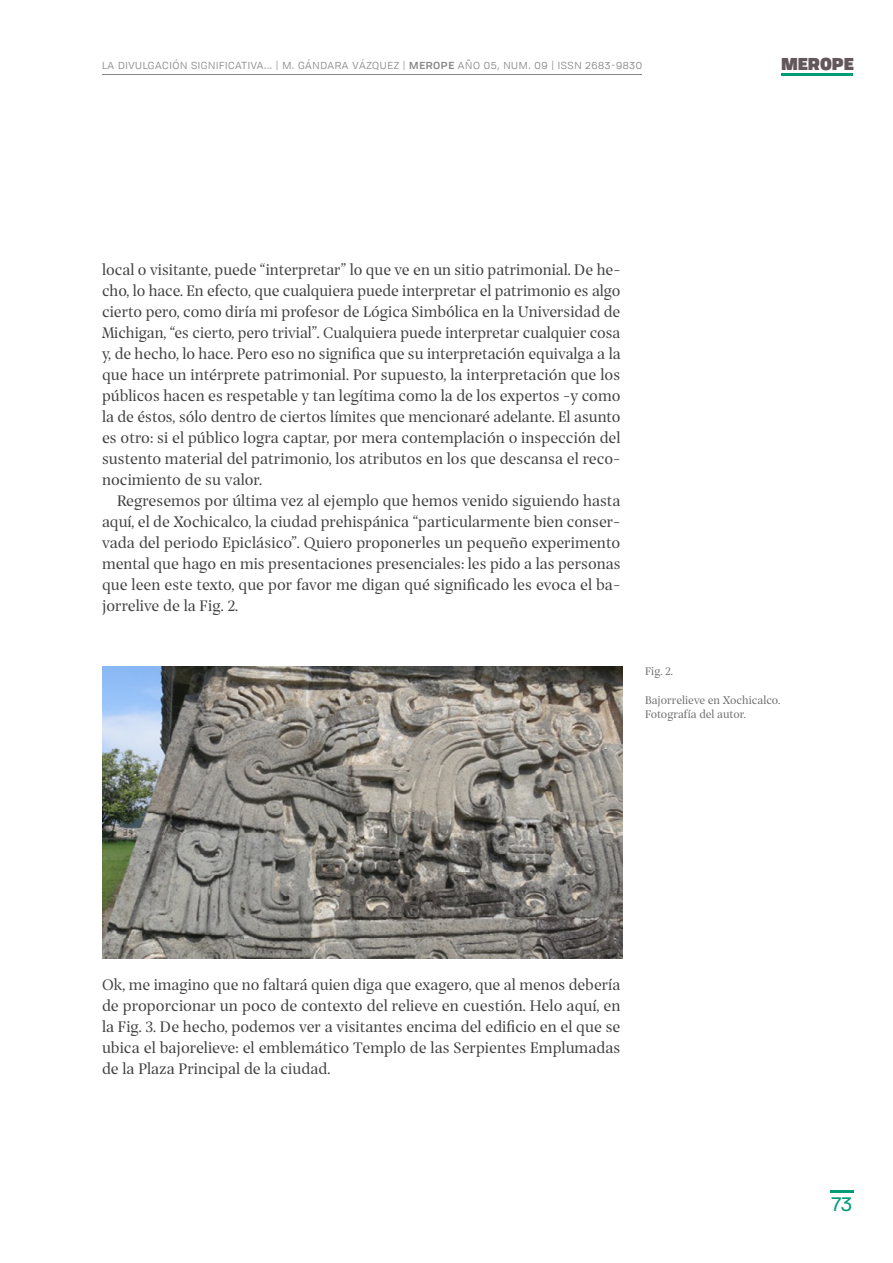
<style>
.page{position:relative;width:893px;height:1263px;background:#fff}
.page>*{position:absolute;margin:0;border:0;box-sizing:border-box;transform-origin:0 0}
.t1{font:19.5px "Tofino Personal";color:#009c77}
.t2{font:16.5px/21px "Prospectus M";color:#404040;text-align:justify}
.t3{font:900 16.5px "Tofino Personal";color:#62575b}
.t4{font:12px "Tofino Personal";letter-spacing:.05em;color:#878787}
.t5{font:12px/14.4px "Prospectus M";color:#706f6f}
.s1{font-weight:500}
</style>
<div class="page">
<hr style="left:830px;top:1190px;width:24px;height:2px;background:#009c77">
<hr style="left:782px;top:73px;width:71px;height:2px;background:#009c77">
<hr style="left:102px;top:74px;width:539px;height:1px;background:#878787">
<img style="left:102px;top:666px;width:520px;height:293px">
<p class="t4" style="left:102px;top:56px;width:542px">LA DIVULGACIÓN SIGNIFICATIVA... | M. GÁNDARA VÁZQUEZ | <span class="s1">merope</span> AÑO 05, NUM. 09 | ISSN 2683-9830</p>
<p class="t3" style="left:781px;top:49px;width:74px">MEROPE</p>
<p class="t2" style="left:102px;top:259px;width:520px">local o visitante, puede “interpretar” lo que ve en un sitio patrimonial. De he&shy;cho, lo hace. En efecto, que cualquiera puede interpretar el patrimonio es algo cierto pero, como diría mi profesor de Lógica Simbólica en la Universidad de Michigan, “es cierto, pero trivial”. Cualquiera puede interpretar cualquier cosa y, de hecho, lo hace. Pero eso no significa que su interpretación equivalga a la que hace un intérprete patrimonial. Por supuesto, la interpretación que los públicos hacen es respetable y tan legítima como la de los expertos -y como la de éstos, sólo dentro de ciertos límites que mencionaré adelante. El asunto es otro: si el público logra captar, por mera contemplación o inspección del sustento material del patrimonio, los atributos en los que descansa el reco&shy;nocimiento de su valor.</p>
<p class="t2" style="left:102px;top:490px;width:520px;text-indent:15px">Regresemos por última vez al ejemplo que hemos venido siguiendo hasta aquí, el de Xochicalco, la ciudad prehispánica “particularmente bien conser&shy;vada del periodo Epiclásico”. Quiero proponerles un pequeño experimento mental que hago en mis presentaciones presenciales: les pido a las personas que leen este texto, que por favor me digan qué significado les evoca el ba&shy;jorrelive de la Fig. 2.</p>
<p class="t5" style="left:645px;top:664px;width:30px">Fig. 2.</p>
<p class="t5" style="left:645px;top:693px;width:137px">Bajorrelieve en Xochicalco.<br>Fotografía del autor.</p>
<p class="t2" style="left:102px;top:973px;width:520px">Ok, me imagino que no faltará quien diga que exagero, que al menos debería de proporcionar un poco de contexto del relieve en cuestión. Helo aquí, en la Fig. 3. De hecho, podemos ver a visitantes encima del edificio en el que se ubica el bajorelieve: el emblemático Templo de las Serpientes Emplumadas de la Plaza Principal de la ciudad.</p>
<p class="t1" style="left:832px;top:1189px;width:22px">73</p>
</div>
